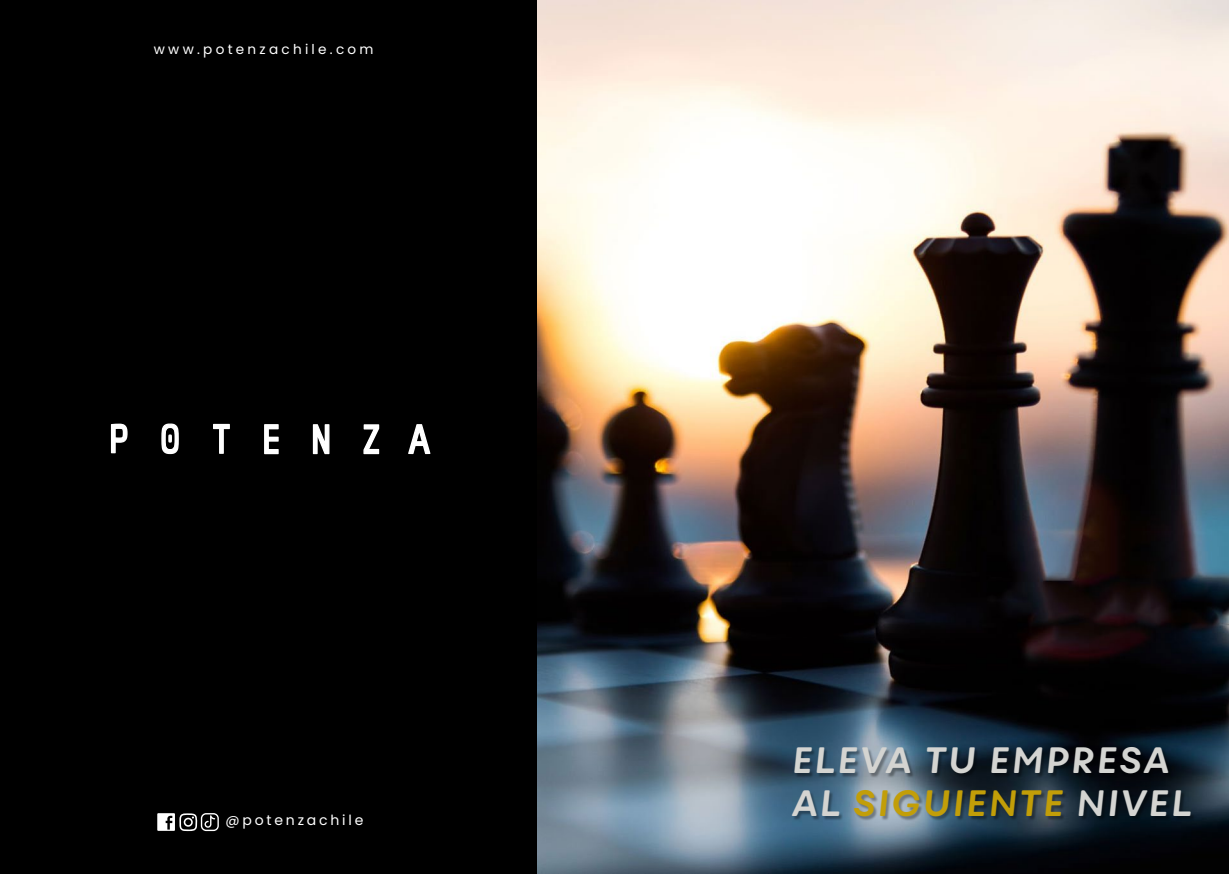
<style>
.page{position:relative;width:1229px;height:874px;background:#fff}
.page>*{position:absolute;margin:0;border:0;box-sizing:border-box;transform-origin:0 0}
.t1{font:italic 700 35.2px "Fibra One";letter-spacing:.075em;color:#c29e08}
.t2{font:italic 700 35.2px "Fibra One";letter-spacing:.075em;color:#d4d4d1}
.t3{font:14px "Poppins";letter-spacing:.2em;color:#fff}
.t4{font:13.6px "Poppins";letter-spacing:.24em;color:#fff}
.s1{color:#d4d4d1}
</style>
<div class="page">
<div style="left:0;top:0;width:537px;height:874px;background:#000"></div>
<img style="left:537px;top:0;width:691px;height:874px">
<div style="left:792px;top:748px;width:403px;height:73px;background:#000;opacity:.34"></div>
<svg style="left:157px;top:813px;width:62px;height:18px"></svg>
<svg style="left:111px;top:424px;width:17px;height:29px"></svg>
<svg style="left:213px;top:424px;width:17px;height:30px"></svg>
<svg style="left:264px;top:424px;width:15px;height:30px"></svg>
<svg style="left:313px;top:424px;width:16px;height:30px"></svg>
<svg style="left:363px;top:424px;width:16px;height:30px"></svg>
<svg style="left:408px;top:424px;width:22px;height:30px"></svg>
<svg style="left:161px;top:423px;width:18px;height:31px"></svg>
<p class="t4" style="left:154px;top:41px;width:221px">www.potenzachile.com</p>
<p class="t3" style="left:225px;top:812px;width:139px">@potenzachile</p>
<h1 class="t2" style="left:791px;top:739px;width:378px">ELEVA TU EMPRESA</h1>
<h1 class="t1" style="left:791px;top:781px;width:401px"><span class="s1">AL</span> SIGUIENTE <span class="s1">NIVEL</span></h1>
</div>
